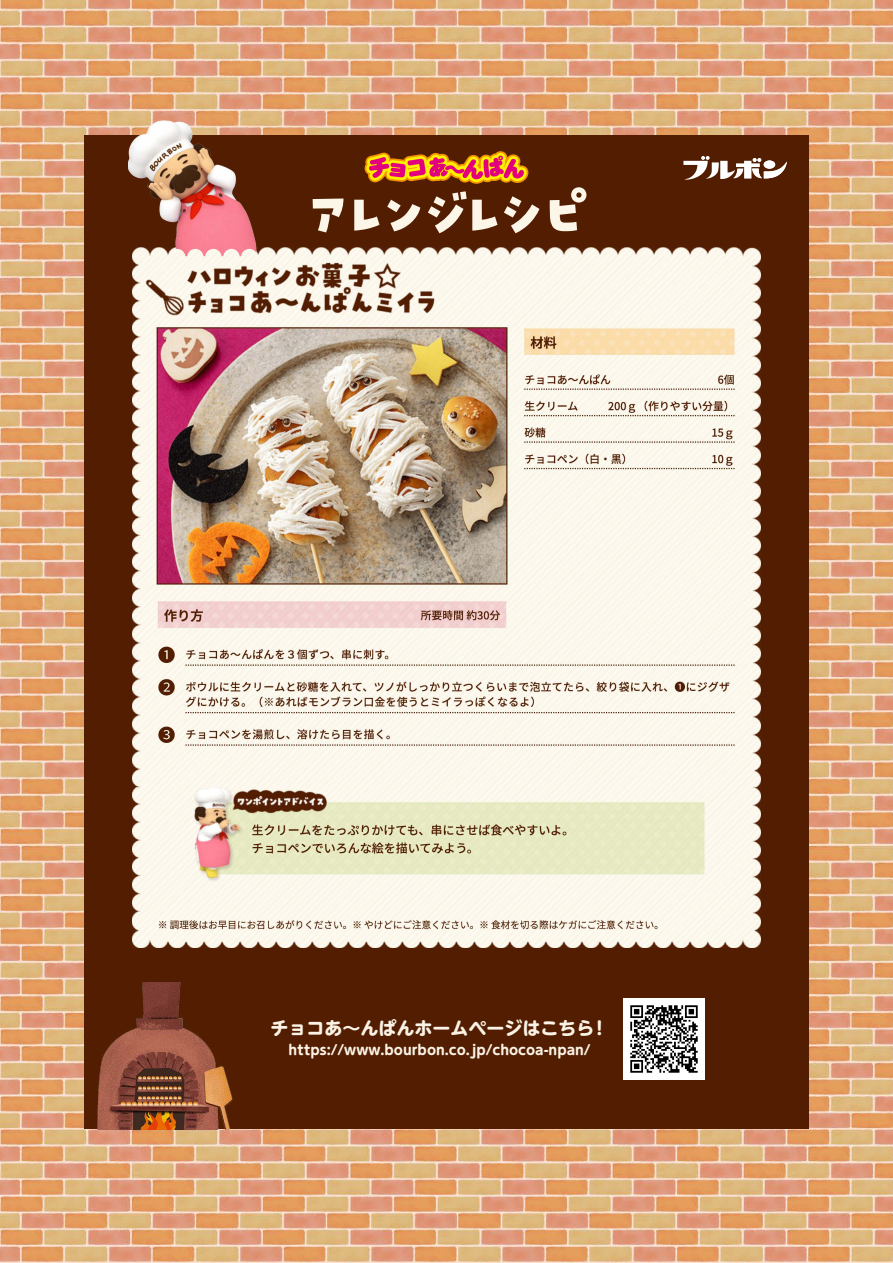
<style>
.page{position:relative;width:893px;height:1263px;background:#fff}
.page>*{position:absolute;margin:0;border:0;box-sizing:border-box;transform-origin:0 0}
.t1{font:54px "pandabakery";letter-spacing:-.08em;color:#fcf6e8}
.t2{font:700 18px "UD Shin M Go Pro";color:#faf3e5}
.t3{font:700 13.5px "UD Shin M Go Pro";color:#faf3e5}
</style>
<div class="page">
<img style="left:0;top:0;width:893px;height:1263px">
<div style="left:84px;top:135px;width:725px;height:994px;background:#531d01"></div>
<img style="left:98px;top:982px;width:135px;height:147px">
<img style="left:132px;top:248px;width:628px;height:699px">
<img style="left:624px;top:998px;width:81px;height:81px">
<svg style="left:364px;top:151px;width:164px;height:33px"></svg>
<svg style="left:683px;top:156px;width:104px;height:24px"></svg>
<div style="left:764px;top:160px;width:11px;height:9px;background:#fff;border-radius:50%"></div>
<img style="left:128px;top:120px;width:128px;height:139px">
<h1 class="t1" style="left:307px;top:186px;width:282px">アレンジレシピ</h1>
<h2 class="t2" style="left:271px;top:1013px;width:340px">チョコあ～んぱんホームページはこちら！</h2>
<p class="t3" style="left:289px;top:1039px;width:304px">https://www.bourbon.co.jp/chocoa-npan/</p>
</div>
